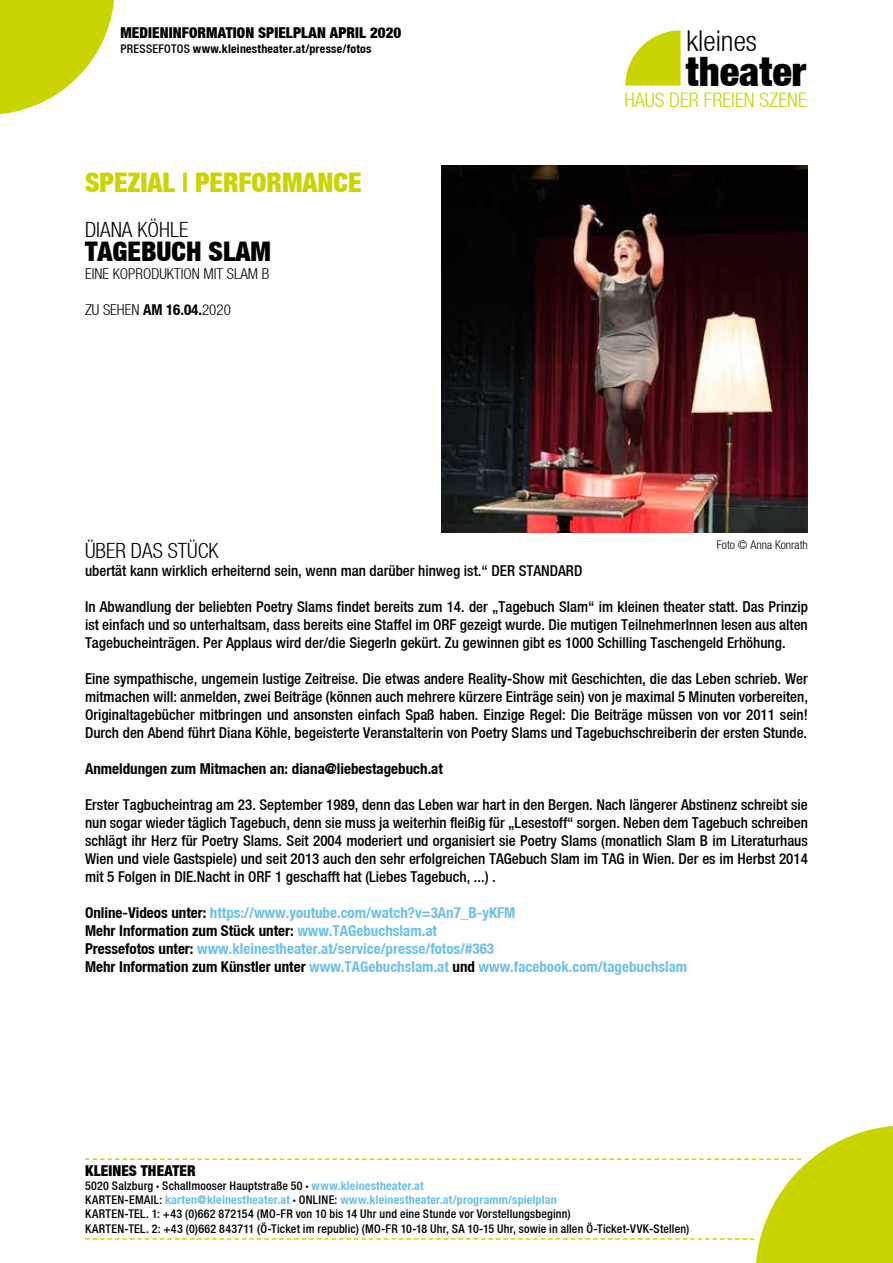
<style>
.page{position:relative;width:893px;height:1263px;background:#fff}
.page>*{position:absolute;margin:0;border:0;box-sizing:border-box;transform-origin:0 0}
.t1{font:40.5px "Helvetica Neue Black Cond";color:#000}
.t2{font:28.65px "Helvetica Neue Light Cond";color:#000}
.t3{font:27px "Helvetica Neue Black Cond";color:#cad400}
.t4{font:27px "Helvetica Neue Black Cond";color:#000}
.t5{font:21px "Helvetica Neue Light Cond";color:#000}
.t6{font:20.1px "Helvetica Neue Light Cond";color:#cad400}
.t7{font:15px/18px "Helvetica Neue Medium Cond";color:#000;text-align:justify}
.t8{font:15px/18px "Helvetica Neue Bold Cond";color:#6dc0ec}
.t9{font:15px "Helvetica Neue Black Cond";letter-spacing:.005em;color:#000}
.t10{font:15px "Helvetica Neue Bold Cond";color:#000}
.t11{font:15px "Helvetica Neue Light Cond";color:#000}
.t12{font:12px/14.2px "Helvetica Neue Medium Cond";letter-spacing:.015em;color:#000}
.t13{font:12px "Helvetica Neue Bold Cond";letter-spacing:.015em;color:#6dc0ec}
.t14{font:12px "Helvetica Neue Bold Cond";letter-spacing:.015em;color:#000}
.t15{font:12px "Helvetica Neue Light Cond";color:#000}
.s1{font-family:"Helvetica Neue Medium Cond"}
.s2{font-family:"Helvetica Neue Bold Cond"}
.s3{color:#000}
.s4{font-family:"Helvetica Neue Black Cond"}
.s5{font-family:"Helvetica Neue Bold Cond";color:#6dc0ec}
.s6{font-family:"Helvetica Neue Medium Cond";color:#000}
.s7{font-family:"Helvetica Neue Black Cond";color:#000}
</style>
<div class="page">
<svg style="left:625px;top:30px;width:56px;height:56px"></svg>
<svg style="left:0;top:0;width:114px;height:114px"></svg>
<svg style="left:85px;top:1126px;width:808px;height:137px"></svg>
<img style="left:442px;top:166px;width:366px;height:366px">
<p class="t9" style="left:120px;top:24px;width:282px">MEDIENINFORMATION SPIELPLAN APRIL 2020</p>
<p class="t14" style="left:120px;top:41px;width:252px"><span class="s1">PRESSEFOTOS</span> www.kleinestheater.at/presse/fotos</p>
<h3 class="t3" style="left:85px;top:166px;width:278px">SPEZIAL | PERFORMANCE</h3>
<h3 class="t5" style="left:85px;top:217px;width:105px">DIANA KÖHLE</h3>
<h3 class="t4" style="left:85px;top:235px;width:188px">TAGEBUCH SLAM</h3>
<p class="t11" style="left:85px;top:265px;width:186px">EINE KOPRODUKTION MIT SLAM B</p>
<p class="t11" style="left:85px;top:301px;width:147px">ZU SEHEN <span class="s2">AM 16.04.</span>2020</p>
<h2 class="t2" style="left:686px;top:25px;width:72px">kleines</h2>
<h1 class="t1" style="left:686px;top:46px;width:122px">theater</h1>
<h3 class="t6" style="left:624px;top:88px;width:184px">HAUS DER FREIEN SZENE</h3>
<h3 class="t5" style="left:85px;top:538px;width:135px">ÜBER DAS STÜCK</h3>
<p class="t7" style="left:85px;top:561px;width:499px">ubertät kann wirklich erheiternd sein, wenn man darüber hinweg ist.“ DER STANDARD</p>
<p class="t7" style="left:85px;top:597px;width:724px">In Abwandlung der beliebten Poetry Slams findet bereits zum 14. der „Tagebuch Slam“ im kleinen theater statt. Das Prinzip ist einfach und so unterhaltsam, dass bereits eine Staffel im ORF gezeigt wurde. Die mutigen TeilnehmerInnen lesen aus alten Tagebucheinträgen. Per Applaus wird der/die SiegerIn gekürt. Zu gewinnen gibt es 1000 Schilling Taschengeld Erhöhung.</p>
<p class="t7" style="left:85px;top:669px;width:724px">Eine sympathische, ungemein lustige Zeitreise. Die etwas andere Reality-Show mit Geschichten, die das Leben schrieb. Wer mitmachen will: anmelden, zwei Beiträge (können auch mehrere kürzere Einträge sein) von je maximal 5 Minuten vorbereiten, Originaltagebücher mitbringen und ansonsten einfach Spaß haben. Einzige Regel: Die Beiträge müssen von vor 2011 sein!<br>Durch den Abend führt Diana Köhle, begeisterte Veranstalterin von Poetry Slams und Tagebuchschreiberin der ersten Stunde.</p>
<p class="t10" style="left:85px;top:759px;width:359px">Anmeldungen zum Mitmachen an: diana@liebestagebuch.at</p>
<p class="t7" style="left:85px;top:795px;width:724px">Erster Tagbucheintrag am 23. September 1989, denn das Leben war hart in den Bergen. Nach längerer Abstinenz schreibt sie nun sogar wieder täglich Tagebuch, denn sie muss ja weiterhin fleißig für „Lesestoff“ sorgen. Neben dem Tagebuch schreiben schlägt ihr Herz für Poetry Slams. Seit 2004 moderiert und organisiert sie Poetry Slams (monatlich Slam B im Literaturhaus Wien und viele Gastspiele) und seit 2013 auch den sehr erfolgreichen TAGebuch Slam im TAG in Wien. Der es im Herbst 2014 mit 5 Folgen in DIE.Nacht in ORF 1 geschafft hat (Liebes Tagebuch, ...) .</p>
<p class="t8" style="left:85px;top:903px;width:604px"><span class="s3">Online-Videos unter:</span> https://www.youtube.com/watch?v=3An7_B-yKFM<br><span class="s3">Mehr Information zum Stück unter:</span> www.TAGebuchslam.at<br><span class="s3">Pressefotos unter:</span> www.kleinestheater.at/service/presse/fotos/#363<br><span class="s3">Mehr Information zum Künstler unter</span> www.TAGebuchslam.at <span class="s3">und</span> www.facebook.com/tagebuchslam</p>
<p class="t15" style="left:717px;top:538px;width:93px">Foto © Anna Konrath</p>
<p class="t9" style="left:85px;top:1161px;width:112px">KLEINES THEATER</p>
<p class="t12" style="left:85px;top:1178px;width:340px">5020 Salzburg <span class="s4">·</span> Schallmooser Hauptstraße 50 <span class="s4">·</span> <span class="s5">www.kleinestheater.at</span></p>
<p class="t13" style="left:85px;top:1192px;width:473px"><span class="s6">KARTEN-EMAIL:</span> karten@kleinestheater.at <span class="s7">·</span> <span class="s6">ONLINE:</span> www.kleinestheater.at/programm/spielplan</p>
<p class="t12" style="left:85px;top:1207px;width:606px">KARTEN-TEL. 1: +43 (0)662 872154 (MO-FR von 10 bis 14 Uhr und eine Stunde vor Vorstellungsbeginn)<br>KARTEN-TEL. 2: +43 (0)662 843711 (Ö-Ticket im republic) (MO-FR 10-18 Uhr, SA 10-15 Uhr, sowie in allen Ö-Ticket-VVK-Stellen)</p>
</div>
